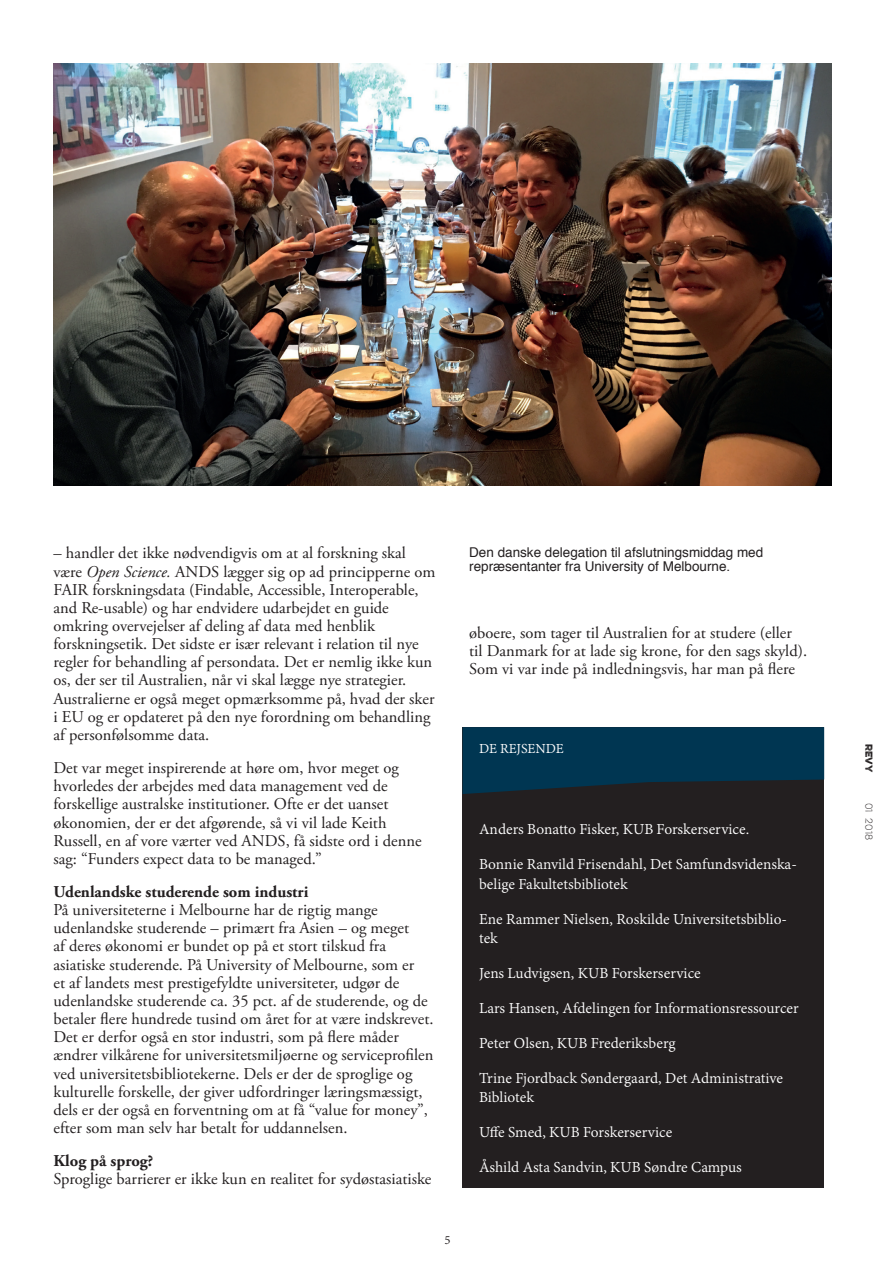
<style>
.page{position:relative;width:893px;height:1263px;background:#fff}
.page>*{position:absolute;margin:0;border:0;box-sizing:border-box;transform-origin:0 0}
.t1{font:16.5px/18.1px "Adobe Garamond Pro";color:#231f20}
.t2{font:16.5px/34.8px "Adobe Devanagari";color:#fff}
.t3{font:700 16.5px "Adobe Garamond Pro";color:#231f20}
.t4{font:15px "Adobe Devanagari";color:#fff}
.t5{font:13.5px/14.9px "Helvetica";color:#231f20}
.t6{font:13.5px "Adobe Devanagari";color:#231f20}
.t7{font:100 9px "Eveleth";letter-spacing:-.005em;color:#231f20}
.t8{font:9px "Eveleth";color:#231f20}
.s1{font-style:italic}
</style>
<div class="page">
<div style="left:462px;top:727px;width:362px;height:461px;background:#231f20"></div>
<svg style="left:463px;top:727px;width:361px;height:67px;background:#05324a"></svg>
<img style="left:53px;top:64px;width:778px;height:421px">
<p class="t1" style="left:53px;top:545px;width:383px">– handler det ikke nødvendigvis om at al forskning skal være <span class="s1">Open Science.</span> ANDS lægger sig op ad principperne om FAIR forskningsdata (Findable, Accessible, Interoperable, and Re-usable) og har endvidere udarbejdet en guide omkring overvejelser af deling af data med henblik forskningsetik. Det sidste er især relevant i relation til nye regler for behandling af persondata. Det er nemlig ikke kun os, der ser til Australien, når vi skal lægge nye strategier.<br>Australierne er også meget opmærksomme på, hvad der sker i EU og er opdateret på den nye forordning om behandling af personfølsomme data.</p>
<p class="t1" style="left:53px;top:759px;width:370px">Det var meget inspirerende at høre om, hvor meget og hvorledes der arbejdes med data management ved de forskellige australske institutioner. Ofte er det uanset økonomien, der er det afgørende, så vi vil lade Keith Russell, en af vore værter ved ANDS, få sidste ord i denne sag: “Funders expect data to be managed.”</p>
<p class="t3" style="left:53px;top:882px;width:256px">Udenlandske studerende som industri</p>
<p class="t1" style="left:53px;top:901px;width:382px">På universiteterne i Melbourne har de rigtig mange udenlandske studerende – primært fra Asien – og meget<br>af deres økonomi er bundet op på et stort tilskud fra asiatiske studerende. På University of Melbourne, som er<br>et af landets mest prestigefyldte universiteter, udgør de udenlandske studerende ca. 35 pct. af de studerende, og de betaler flere hundrede tusind om året for at være indskrevet.<br>Det er derfor også en stor industri, som på flere måder ændrer vilkårene for universitetsmiljøerne og serviceprofilen ved universitetsbibliotekerne. Dels er der de sproglige og kulturelle forskelle, der giver udfordringer læringsmæssigt, dels er der også en forventning om at få “value for money”, efter som man selv har betalt for uddannelsen.</p>
<p class="t3" style="left:53px;top:1151px;width:101px">Klog på sprog?</p>
<p class="t1" style="left:53px;top:1170px;width:379px">Sproglige barrierer er ikke kun en realitet for sydøstasiatiske</p>
<p class="t6" style="left:444px;top:1231px;width:8px">5</p>
<p class="t5" style="left:469px;top:545px;width:296px">Den danske delegation til afslutningsmiddag med repræsentanter fra University of Melbourne.</p>
<p class="t1" style="left:469px;top:624px;width:339px">øboere, som tager til Australien for at studere (eller til Danmark for at lade sig krone, for den sags skyld).<br>Som vi var inde på indledningsvis, har man på flere</p>
<p class="t4" style="left:479px;top:740px;width:86px">DE REJSENDE</p>
<p class="t2" style="left:479px;top:813px;width:319px">Anders Bonatto Fisker, KUB Forskerservice.<br>Bonnie Ranvild Frisendahl, Det Samfundsvidenska-</p>
<p class="t2" style="left:479px;top:868px;width:310px">belige Fakultetsbibliotek<br>Ene Rammer Nielsen, Roskilde Universitetsbiblio-</p>
<p class="t2" style="left:479px;top:922px;width:321px">tek<br>Jens Ludvigsen, KUB Forskerservice<br>Lars Hansen, Afdelingen for Informationsressourcer Peter Olsen, KUB Frederiksberg<br>Trine Fjordback Søndergaard, Det Administrative</p>
<p class="t2" style="left:479px;top:1081px;width:264px">Bibliotek<br>Uffe Smed, KUB Forskerservice<br>Åshild Asta Sandvin, KUB Søndre Campus</p>
<p class="t8" style="left:876px;top:744px;width:29px;rotate:90deg">revy</p>
<p class="t7" style="left:875px;top:802px;width:39px;rotate:90deg">01 2018</p>
</div>
